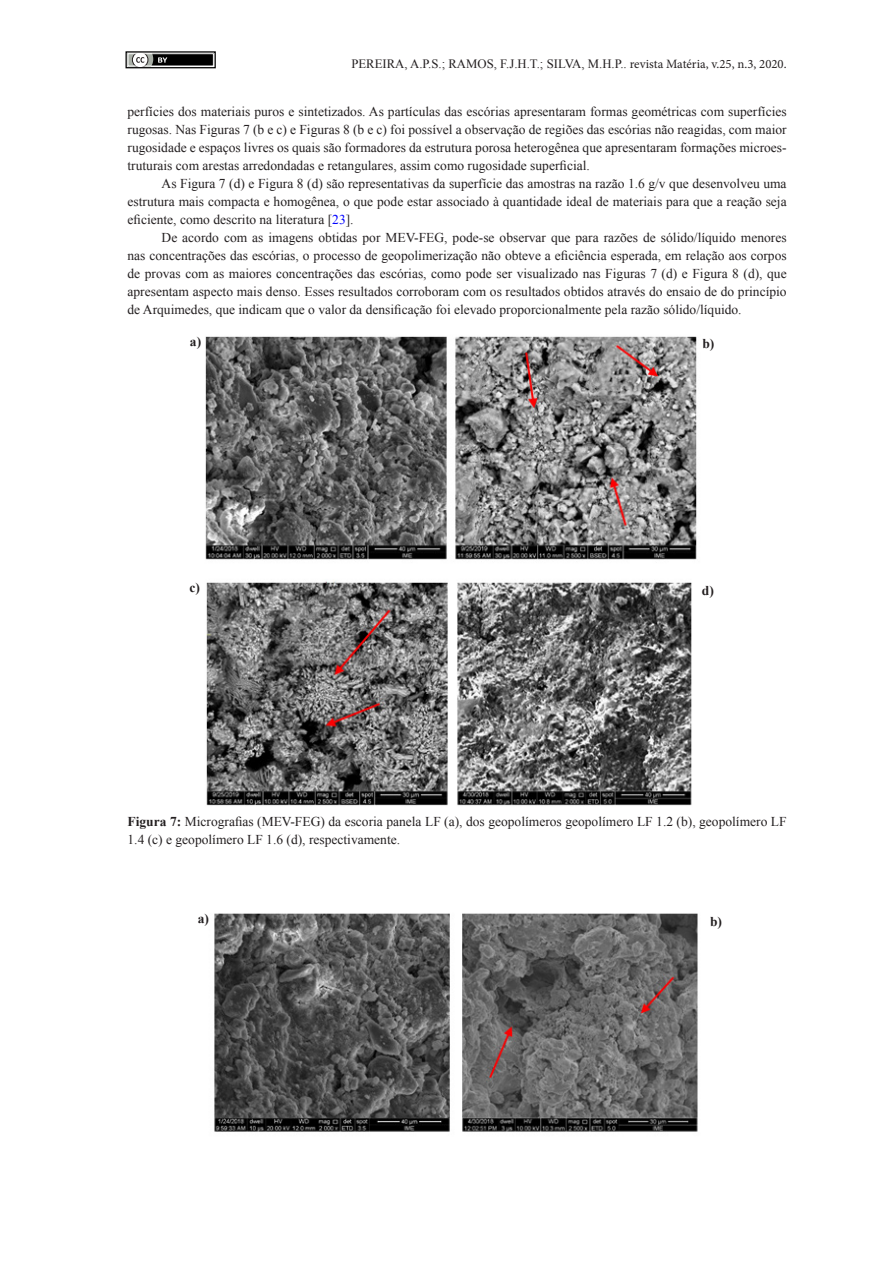
<style>
.page{position:relative;width:893px;height:1263px;background:#fff}
.page>*{position:absolute;margin:0;border:0;box-sizing:border-box;transform-origin:0 0}
._04__figura_legenda{font:13.5px/18px "Times New Roman";color:#231f20;text-align:justify}
._04__figura_legenda-2{font:700 13.5px "Times New Roman";color:#231f20}
.t1{font:12.75px "Times New Roman";color:#231f20}
.s1{font-family:"Minion Pro"}
.s2{color:#00f}
.s3{font-weight:700}
</style>
<div class="page">
<div style="left:128px;top:54px;width:85px;height:12px;background:#000"></div>
<svg style="left:128px;top:54px;width:39px;height:12px"></svg>
<div style="left:126px;top:51px;width:90px;height:17px;border:1px solid #000"></div>
<img style="left:205px;top:336px;width:492px;height:470px">
<img style="left:214px;top:913px;width:484px;height:219px">
<p class="t1" style="left:351px;top:55px;width:437px">PEREIRA, A.P.S.; RAMOS, F.J.H.T.; SILVA, M.H.P.. <span class="s1">revista Matéria, v.25, n.3, 2020.</span></p>
<p class="_04__figura_legenda" style="left:128px;top:102px;width:661px">perfícies dos materiais puros e sintetizados. As partículas das escórias apresentaram formas geométricas com superfícies rugosas. Nas Figuras 7 (b e c) e Figuras 8 (b e c) foi possível a observação de regiões das escórias não reagidas, com maior rugosidade e espaços livres os quais são formadores da estrutura porosa heterogênea que apresentaram formações microes&shy;truturais com arestas arredondadas e retangulares, assim como rugosidade superficial.</p>
<p class="_04__figura_legenda" style="left:128px;top:174px;width:661px;text-indent:34px">As Figura 7 (d) e Figura 8 (d) são representativas da superfície das amostras na razão 1.6 g/v que desenvolveu uma estrutura mais compacta e homogênea, o que pode estar associado à quantidade ideal de materiais para que a reação seja eficiente, como descrito na literatura [<span class="s2">23</span>].</p>
<p class="_04__figura_legenda" style="left:128px;top:228px;width:661px;text-indent:34px">De acordo com as imagens obtidas por MEV-FEG, pode-se observar que para razões de sólido/líquido menores nas concentrações das escórias, o processo de geopolimerização não obteve a eficiência esperada, em relação aos corpos de provas com as maiores concentrações das escórias, como pode ser visualizado nas Figuras 7 (d) e Figura 8 (d), que apresentam aspecto mais denso. Esses resultados corroboram com os resultados obtidos através do ensaio de do princípio de Arquimedes, que indicam que o valor da densificação foi elevado proporcionalmente pela razão sólido/líquido.</p>
<p class="_04__figura_legenda-2" style="left:190px;top:332px;width:13px">a)</p>
<p class="_04__figura_legenda-2" style="left:702px;top:334px;width:14px">b)</p>
<p class="_04__figura_legenda-2" style="left:190px;top:579px;width:12px">c)</p>
<p class="_04__figura_legenda-2" style="left:702px;top:581px;width:14px">d)</p>
<p class="_04__figura_legenda" style="left:128px;top:812px;width:661px"><span class="s3">Figura 7:</span> Micrografias (MEV-FEG) da escoria panela LF (a), dos geopolímeros geopolímero LF 1.2 (b), geopolímero LF<br>1.4 (c) e geopolímero LF 1.6 (d), respectivamente.</p>
<p class="_04__figura_legenda-2" style="left:198px;top:909px;width:13px">a)</p>
<p class="_04__figura_legenda-2" style="left:710px;top:912px;width:14px">b)</p>
</div>
